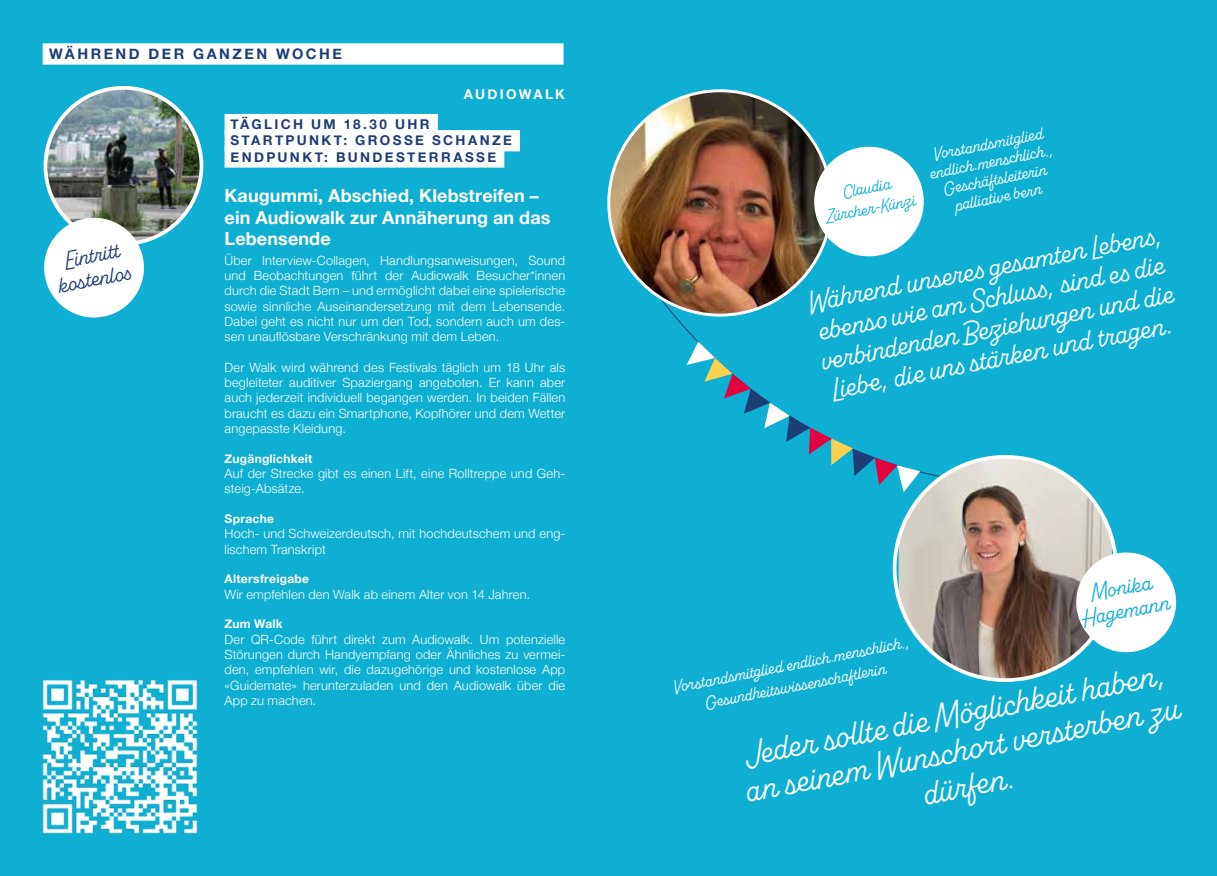
<style>
.page{position:relative;width:1217px;height:876px;background:#fff}
.page>*{position:absolute;margin:0;border:0;box-sizing:border-box;transform-origin:0 0}
.t1{font:36px/36px "Alkaline";color:#fff;text-align:center}
.t2{font:30px/30px "Alkaline";color:#fff}
.t3{font:23.55px/23.2px "Alkaline";color:#1d3d76;text-align:center}
.t4{font:23.55px/23.2px "Alkaline";color:#0eafd3;text-align:center}
.t5{font:18px/18px "Alkaline";color:#fff;text-align:center}
.t6{font:700 18px/21.6px "Helvetica Neue";letter-spacing:.005em;color:#fff}
.t7{font:18px/21px "Alkaline";color:#0eafd3;text-align:center}
.t8{font:700 14.55px "Helvetica Neue";letter-spacing:.17em;color:#1d3d76}
.t9{font:700 13.5px/16.2px "Helvetica Neue";letter-spacing:.175em;color:#1d3d76}
.t10{font:700 13.5px "Helvetica Neue";letter-spacing:.17em;color:#fff}
.t11{font:300 12.75px/15.3px "Helvetica Neue";letter-spacing:.015em;color:#fff;text-align:justify}
.t12{font:700 12px "Helvetica Neue";letter-spacing:.02em;color:#fff}
</style>
<div class="page">
<div style="left:0;top:0;width:1216px;height:876px;background:#0eafd3"></div>
<svg style="left:686px;top:342px;width:212px;height:143px"></svg>
<div style="left:43px;top:43px;width:520px;height:22px;background:#fff"></div>
<img style="left:45px;top:88px;width:156px;height:156px;border-radius:78px">
<div style="left:44px;top:86px;width:159px;height:160px;border:4px solid #fff;border-radius:50%"></div>
<div style="left:44px;top:218px;width:100px;height:99px;background:#fff;border-radius:50%"></div>
<div style="left:224px;top:114px;width:213px;height:21px;background:#fff"></div>
<div style="left:224px;top:130px;width:296px;height:21px;background:#fff"></div>
<div style="left:224px;top:146px;width:280px;height:22px;background:#fff"></div>
<img style="left:42px;top:680px;width:156px;height:154px">
<img style="left:610px;top:91px;width:218px;height:224px">
<div style="left:814px;top:147px;width:109px;height:109px;background:#fff;border-radius:50%"></div>
<img style="left:898px;top:457px;width:213px;height:223px">
<div style="left:1075px;top:552px;width:100px;height:100px;background:#fff;border-radius:50%"></div>
<p class="t8" style="left:49px;top:42px;width:294px">WÄHREND DER GANZEN WOCHE</p>
<p class="t10" style="left:463px;top:83px;width:103px">AUDIOWALK</p>
<h3 class="t3" style="left:51px;top:252px;width:67px;rotate:-11deg">Eintritt kos tenlos</h3>
<p class="t9" style="left:230px;top:117px;width:283px">TÄGLICH UM 18.30 UHR<br>STARTPUNKT: GROSSE SCHANZE<br>ENDPUNKT: BUNDESTERRASSE</p>
<h3 class="t6" style="left:224px;top:185px;width:327px">Kaugummi, Abschied, Klebstreifen – ein Audiowalk zur Annäherung an das<br>Lebensende</h3>
<p class="t11" style="left:224px;top:252px;width:342px">Über Interview-Collagen, Handlungsanweisungen, Sound und Beobachtungen führt der Audiowalk Besucher*innen durch die Stadt Bern – und ermöglicht dabei eine spielerische sowie sinnliche Auseinandersetzung mit dem Lebensende.<br>Dabei geht es nicht nur um den Tod, sondern auch um des&shy;sen unauflösbare Verschränkung mit dem Leben.</p>
<p class="t11" style="left:224px;top:359px;width:342px">Der Walk wird während des Festivals täglich um 18 Uhr als begleiteter auditiver Spaziergang angeboten. Er kann aber auch jederzeit individuell begangen werden. In beiden Fällen braucht es dazu ein Smartphone, Kopfhörer und dem Wetter angepasste Kleidung.</p>
<p class="t12" style="left:224px;top:449px;width:89px">Zugänglichkeit</p>
<p class="t11" style="left:224px;top:465px;width:342px">Auf der Strecke gibt es einen Lift, eine Rolltreppe und Geh&shy;steig-Absätze.</p>
<p class="t12" style="left:224px;top:509px;width:51px">Sprache</p>
<p class="t11" style="left:224px;top:525px;width:342px">Hoch- und Schweizerdeutsch, mit hochdeutschem und eng&shy;lischem Transkript</p>
<p class="t12" style="left:224px;top:570px;width:86px">Altersfreigabe</p>
<p class="t11" style="left:224px;top:585px;width:307px">Wir empfehlen den Walk ab einem Alter von 14 Jahren.</p>
<p class="t12" style="left:224px;top:615px;width:60px">Zum Walk</p>
<p class="t11" style="left:224px;top:630px;width:342px">Der QR-Code führt direkt zum Audiowalk. Um potenzielle Störungen durch Handyempfang oder Ähnliches zu vermei&shy;den, empfehlen wir, die dazugehörige und kostenlose App «Guidemate» herunterzuladen und den Audiowalk über die App zu machen.</p>
<h3 class="t7" style="left:820px;top:186px;width:92px;rotate:-11deg">Claudia<br>Zürcher-Künzi</h3>
<h3 class="t5" style="left:924px;top:147px;width:127px;rotate:-11deg">Vor standsmitglied endlich.menschlich.,<br>Geschäftsleiterin palliative bern</h3>
<h2 class="t2" style="left:805px;top:288px;width:361px;rotate:-11deg">Während unseres gesamten Lebens, ebenso wie am Schluss, sind es die verbindenden Beziehungen und die Liebe, die uns stärken und tragen.</h2>
<h3 class="t4" style="left:1075px;top:585px;width:90px;rotate:-11deg">Monika<br>Hagemann</h3>
<h3 class="t5" style="left:671px;top:677px;width:242px;line-height:21.6px;rotate:-11deg">Vor standsmitglied endlich.menschlich.,<br>Gesundheitswissenschaftlerin</h3>
<h1 class="t1" style="left:735px;top:739px;width:443px;rotate:-11deg">Jeder sollte die Möglichkeit haben, an seinem Wunschor t versterben zu dürfen.</h1>
</div>
